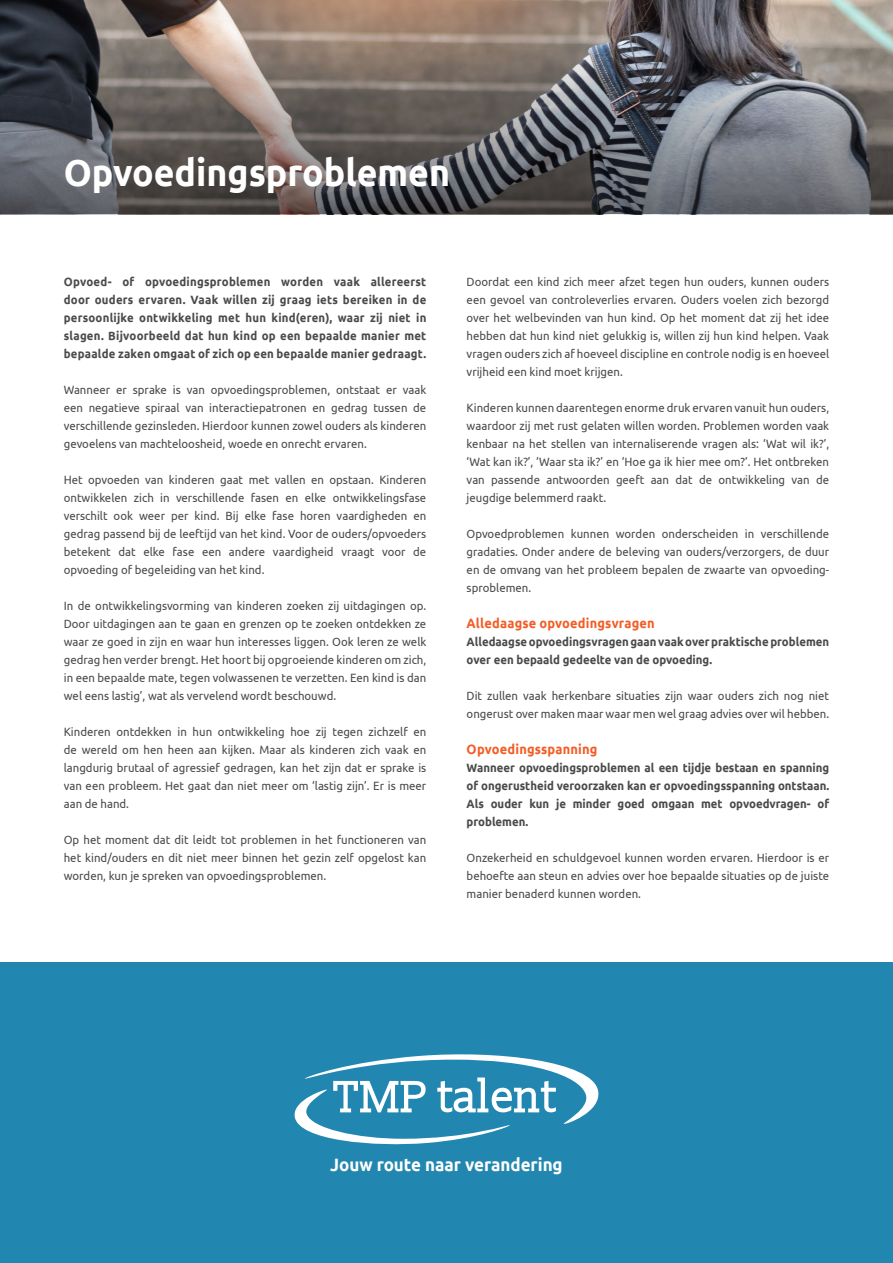
<style>
.page{position:relative;width:893px;height:1263px;background:#fff}
.page>*{position:absolute;margin:0;border:0;box-sizing:border-box;transform-origin:0 0}
.t1{font:700 37.5px "Ubuntu";color:#fff;scale:.95 1}
.t2{font:700 17.85px "Ubuntu";color:#fff;scale:.95 1}
.t3{font:700 13.5px "Ubuntu";letter-spacing:.015em;color:#f25d26;scale:.95 1}
.t4{font:12px/18px "Ubuntu";color:#494a4a;text-align:justify;scale:.95 1}
.t5{font:700 12px/18px "Ubuntu";color:#494a4a;scale:.95 1}
.t6{font:700 12px/18px "Ubuntu";letter-spacing:.02em;color:#4a4a4b;text-align:justify;scale:.95 1}
</style>
<div class="page">
<img style="left:0;top:0;width:893px;height:24px">
<svg style="left:0;top:24px;width:893px;height:190px;background:#6a6667"></svg>
<div style="left:0;top:962px;width:893px;height:301px;background:#2287b0"></div>
<svg style="left:295px;top:1054px;width:303px;height:90px"></svg>
<p class="t1" style="left:64px;top:150px;width:408px">Opvoedingsproblemen</p>
<p class="t6" style="left:64px;top:272px;width:383px">Opvoed- of opvoedingsproblemen worden vaak allereerst door ouders ervaren. Vaak willen zij graag iets bereiken in de persoonlijke ontwikkeling met hun kind(eren), waar zij niet in slagen. Bijvoorbeeld dat hun kind op een bepaalde manier met bepaalde zaken omgaat of zich op een bepaalde manier gedraagt.</p>
<p class="t4" style="left:64px;top:380px;width:383px">Wanneer er sprake is van opvoedingsproblemen, ontstaat er vaak een negatieve spiraal van interactiepatronen en gedrag tussen de verschillende gezinsleden. Hierdoor kunnen zowel ouders als kinderen gevoelens van machteloosheid, woede en onrecht ervaren.</p>
<p class="t4" style="left:64px;top:470px;width:383px">Het opvoeden van kinderen gaat met vallen en opstaan. Kinderen ontwikkelen zich in verschillende fasen en elke ontwikkelingsfase verschilt ook weer per kind. Bij elke fase horen vaardigheden en gedrag passend bij de leeftijd van het kind. Voor de ouders/opvoeders betekent dat elke fase een andere vaardigheid vraagt voor de opvoeding of begeleiding van het kind.</p>
<p class="t4" style="left:64px;top:596px;width:383px">In de ontwikkelingsvorming van kinderen zoeken zij uitdagingen op.<br>Door uitdagingen aan te gaan en grenzen op te zoeken ontdekken ze waar ze goed in zijn en waar hun interesses liggen. Ook leren ze welk gedrag hen verder brengt. Het hoort bij opgroeiende kinderen om zich, in een bepaalde mate, tegen volwassenen te verzetten. Een kind is dan wel eens lastig’, wat als vervelend wordt beschouwd.</p>
<p class="t4" style="left:64px;top:722px;width:383px">Kinderen ontdekken in hun ontwikkeling hoe zij tegen zichzelf en de wereld om hen heen aan kijken. Maar als kinderen zich vaak en langdurig brutaal of agressief gedragen, kan het zijn dat er sprake is van een probleem. Het gaat dan niet meer om ‘lastig zijn’. Er is meer aan de hand.</p>
<p class="t4" style="left:64px;top:830px;width:383px">Op het moment dat dit leidt tot problemen in het functioneren van het kind/ouders en dit niet meer binnen het gezin zelf opgelost kan worden, kun je spreken van opvoedingsproblemen.</p>
<p class="t4" style="left:467px;top:272px;width:383px">Doordat een kind zich meer afzet tegen hun ouders, kunnen ouders een gevoel van controleverlies ervaren. Ouders voelen zich bezorgd over het welbevinden van hun kind. Op het moment dat zij het idee hebben dat hun kind niet gelukkig is, willen zij hun kind helpen. Vaak vragen ouders zich af hoeveel discipline en controle nodig is en hoeveel vrijheid een kind moet krijgen.</p>
<p class="t4" style="left:467px;top:398px;width:383px">Kinderen kunnen daarentegen enorme druk ervaren vanuit hun ouders, waardoor zij met rust gelaten willen worden. Problemen worden vaak kenbaar na het stellen van internaliserende vragen als: ‘Wat wil ik?’, ‘Wat kan ik?’, ‘Waar sta ik?’ en ‘Hoe ga ik hier mee om?’. Het ontbreken van passende antwoorden geeft aan dat de ontwikkeling van de jeugdige belemmerd raakt.</p>
<p class="t4" style="left:467px;top:524px;width:383px">Opvoedproblemen kunnen worden onderscheiden in verschillende gradaties. Onder andere de beleving van ouders/verzorgers, de duur en de omvang van het probleem bepalen de zwaarte van opvoeding&shy;sproblemen.</p>
<p class="t3" style="left:467px;top:615px;width:200px">Alledaagse opvoedingsvragen</p>
<p class="t5" style="left:467px;top:632px;width:383px">Alledaagse opvoedingsvragen gaan vaak over praktische problemen over een bepaald gedeelte van de opvoeding.</p>
<p class="t4" style="left:467px;top:686px;width:383px">Dit zullen vaak herkenbare situaties zijn waar ouders zich nog niet ongerust over maken maar waar men wel graag advies over wil hebben.</p>
<p class="t3" style="left:467px;top:741px;width:139px">Opvoedingsspanning</p>
<p class="t5" style="left:467px;top:758px;width:383px;text-align:justify">Wanneer opvoedingsproblemen al een tijdje bestaan en spanning of ongerustheid veroorzaken kan er opvoedingsspanning ontstaan.<br>Als ouder kun je minder goed omgaan met opvoedvragen- of problemen.</p>
<p class="t4" style="left:467px;top:848px;width:383px">Onzekerheid en schuldgevoel kunnen worden ervaren. Hierdoor is er behoefte aan steun en advies over hoe bepaalde situaties op de juiste manier benaderd kunnen worden.</p>
<p class="t2" style="left:330px;top:1153px;width:246px">Jouw route naar verandering</p>
</div>
